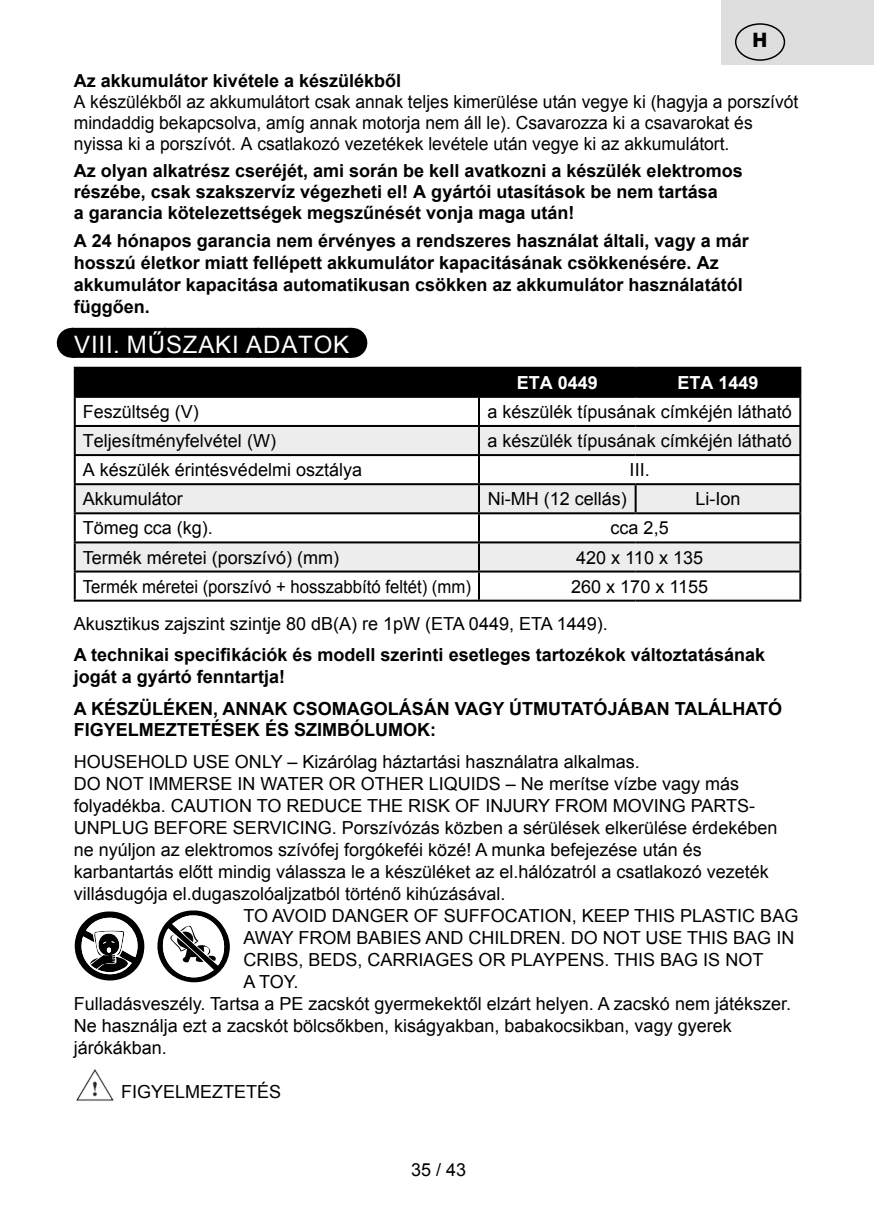
<style>
.page{position:relative;width:874px;height:1225px;background:#fff}
.page>*{position:absolute;margin:0;border:0;box-sizing:border-box;transform-origin:0 0}
.t1{font:24px "Arial";letter-spacing:.035em;color:#fff}
.t2{font:800 20px "Helvetica Neue OT";color:#000}
.t3{font:18px/21px "Arial";color:#000}
.t4{font:700 18px/22px "Arial";color:#000}
.t5{font:18px "Arial";color:#000;scale:.93 1}
.t6{font:700 18px "Arial";color:#fff}
</style>
<div class="page">
<div style="left:72px;top:328px;width:279px;height:30px;background:#000"></div>
<svg style="left:166px;top:357px;width:138px;height:1px"></svg>
<hr style="left:351px;top:328px;width:1px;height:30px;background:#000">
<div style="left:76px;top:369px;width:723px;height:27px;background:#000"></div>
<svg style="left:76px;top:427px;width:723px;height:143px;fill:#ededed"></svg>
<hr style="left:74px;top:367px;width:404px;height:2px;background:#000">
<hr style="left:74px;top:369px;width:2px;height:27px;background:#000">
<hr style="left:478px;top:367px;width:157px;height:2px;background:#000">
<hr style="left:477px;top:369px;width:2px;height:27px;background:#000">
<hr style="left:635px;top:367px;width:166px;height:2px;background:#000">
<hr style="left:634px;top:369px;width:2px;height:27px;background:#000">
<hr style="left:799px;top:369px;width:2px;height:27px;background:#000">
<hr style="left:74px;top:396px;width:404px;height:2px;background:#000">
<hr style="left:74px;top:398px;width:2px;height:27px;background:#000">
<hr style="left:478px;top:396px;width:157px;height:2px;background:#000">
<hr style="left:477px;top:398px;width:2px;height:27px;background:#000">
<hr style="left:635px;top:396px;width:166px;height:2px;background:#000">
<hr style="left:799px;top:398px;width:2px;height:27px;background:#000">
<hr style="left:74px;top:425px;width:404px;height:2px;background:#000">
<hr style="left:74px;top:427px;width:2px;height:27px;background:#000">
<hr style="left:478px;top:425px;width:157px;height:2px;background:#000">
<hr style="left:477px;top:427px;width:2px;height:27px;background:#000">
<hr style="left:635px;top:425px;width:166px;height:2px;background:#000">
<hr style="left:799px;top:427px;width:2px;height:27px;background:#000">
<hr style="left:74px;top:454px;width:404px;height:2px;background:#000">
<hr style="left:74px;top:456px;width:2px;height:27px;background:#000">
<hr style="left:478px;top:454px;width:157px;height:2px;background:#000">
<hr style="left:477px;top:456px;width:2px;height:27px;background:#000">
<hr style="left:635px;top:454px;width:166px;height:2px;background:#000">
<hr style="left:799px;top:456px;width:2px;height:27px;background:#000">
<hr style="left:74px;top:483px;width:404px;height:2px;background:#000">
<hr style="left:74px;top:485px;width:2px;height:27px;background:#000">
<hr style="left:478px;top:483px;width:157px;height:2px;background:#000">
<hr style="left:477px;top:485px;width:2px;height:27px;background:#000">
<hr style="left:635px;top:483px;width:166px;height:2px;background:#000">
<hr style="left:634px;top:485px;width:2px;height:27px;background:#000">
<hr style="left:799px;top:485px;width:2px;height:27px;background:#000">
<hr style="left:74px;top:512px;width:404px;height:2px;background:#000">
<hr style="left:74px;top:514px;width:2px;height:27px;background:#000">
<hr style="left:478px;top:512px;width:157px;height:2px;background:#000">
<hr style="left:477px;top:514px;width:2px;height:27px;background:#000">
<hr style="left:635px;top:512px;width:166px;height:2px;background:#000">
<hr style="left:799px;top:514px;width:2px;height:27px;background:#000">
<hr style="left:74px;top:541px;width:404px;height:2px;background:#000">
<hr style="left:74px;top:543px;width:2px;height:27px;background:#000">
<hr style="left:478px;top:541px;width:157px;height:2px;background:#000">
<hr style="left:477px;top:543px;width:2px;height:27px;background:#000">
<hr style="left:635px;top:541px;width:166px;height:2px;background:#000">
<hr style="left:799px;top:543px;width:2px;height:27px;background:#000">
<hr style="left:74px;top:570px;width:404px;height:2px;background:#000">
<hr style="left:74px;top:572px;width:2px;height:27px;background:#000">
<hr style="left:478px;top:570px;width:157px;height:2px;background:#000">
<hr style="left:477px;top:572px;width:2px;height:27px;background:#000">
<hr style="left:635px;top:570px;width:166px;height:2px;background:#000">
<hr style="left:799px;top:572px;width:2px;height:27px;background:#000">
<hr style="left:74px;top:599px;width:404px;height:2px;background:#000">
<hr style="left:478px;top:599px;width:157px;height:2px;background:#000">
<hr style="left:635px;top:599px;width:166px;height:2px;background:#000">
<img style="left:76px;top:1069px;width:38px;height:32px">
<svg style="left:157px;top:910px;width:73px;height:73px"></svg>
<svg style="left:74px;top:911px;width:71px;height:70px"></svg>
<div style="left:721px;top:0;width:152px;height:65px;background:#dedede"></div>
<div style="left:734px;top:23px;width:50px;height:38px;border:1px solid #000;border-radius:50%"></div>
<p class="t2" style="left:752px;top:28px;width:16px">H</p>
<p class="t4" style="left:74px;top:70px;width:329px">Az akkumulátor kivétele a készülékből</p>
<p class="t3" style="left:74px;top:91px;width:725px">A készülékből az akkumulátort csak annak teljes kimerülése után vegye ki (hagyja a porszívót mindaddig bekapcsolva, amíg annak motorja nem áll le). Csavarozza ki a csavarokat és nyissa ki a porszívót. A csatlakozó vezetékek levétele után vegye ki az akkumulátort.</p>
<p class="t4" style="left:74px;top:160px;width:670px;line-height:21px">Az olyan alkatrész cseréjét, ami során be kell avatkozni a készülék elektromos részébe, csak szakszervíz végezheti el! A gyártói utasítások be nem tartása<br>a garancia kötelezettségek megszűnését vonja maga után!</p>
<p class="t4" style="left:74px;top:230px;width:676px">A 24 hónapos garancia nem érvényes a rendszeres használat általi, vagy a már hosszú életkor miatt fellépett akkumulátor kapacitásának csökkenésére. Az akkumulátor kapacitása automatikusan csökken az akkumulátor használatától függően.</p>
<h1 class="t1" style="left:74px;top:328px;width:276px">VIII. MŰSZAKI ADATOK</h1>
<p class="t6" style="left:516px;top:370px;width:83px">ETA 0449</p>
<p class="t6" style="left:677px;top:370px;width:83px">ETA 1449</p>
<p class="t3" style="left:83px;top:401px;width:118px">Feszültség (V)</p>
<p class="t3" style="left:487px;top:401px;width:306px">a készülék típusának címkéjén látható</p>
<p class="t3" style="left:83px;top:430px;width:195px">Teljesítményfelvétel (W)</p>
<p class="t3" style="left:487px;top:430px;width:306px">a készülék típusának címkéjén látható</p>
<p class="t3" style="left:83px;top:459px;width:281px">A készülék érintésvédelmi osztálya</p>
<p class="t3" style="left:629px;top:459px;width:22px">III.</p>
<p class="t3" style="left:83px;top:488px;width:102px">Akkumulátor</p>
<p class="t3" style="left:487px;top:488px;width:141px">Ni-MH (12 cellás)</p>
<p class="t3" style="left:695px;top:488px;width:47px">Li-Ion</p>
<p class="t3" style="left:83px;top:517px;width:132px">Tömeg cca (kg).</p>
<p class="t3" style="left:610px;top:517px;width:60px">cca 2,5</p>
<p class="t3" style="left:83px;top:546px;width:258px">Termék méretei (porszívó) (mm)</p>
<p class="t3" style="left:576px;top:546px;width:128px">420 x 110 x 135</p>
<p class="t5" style="left:83px;top:574px;width:418px">Termék méretei (porszívó + hosszabbító feltét) (mm)</p>
<p class="t3" style="left:74px;top:568px;width:635px;line-height:37px;text-indent:497px">260 x 170 x 1155<br>Akusztikus zajszint szintje 80 dB(A) re 1pW (ETA 0449, ETA 1449).</p>
<p class="t4" style="left:74px;top:644px;width:692px">A technikai specifikációk és modell szerinti esetleges tartozékok változtatásának jogát a gyártó fenntartja!</p>
<p class="t4" style="left:74px;top:697px;width:709px">A KÉSZÜLÉKEN, ANNAK CSOMAGOLÁSÁN VAGY ÚTMUTATÓJÁBAN TALÁLHATÓ<br>FIGYELMEZTETÉSEK ÉS SZIMBÓLUMOK:</p>
<p class="t3" style="left:74px;top:751px;width:567px">HOUSEHOLD USE ONLY – Kizárólag háztartási használatra alkalmas.</p>
<p class="t3" style="left:74px;top:773px;width:666px">DO NOT IMMERSE IN WATER OR OTHER LIQUIDS – Ne merítse vízbe vagy más</p>
<p class="t3" style="left:74px;top:795px;width:682px">folyadékba. CAUTION TO REDUCE THE RISK OF INJURY FROM MOVING PARTS-</p>
<p class="t3" style="left:74px;top:817px;width:704px">UNPLUG BEFORE SERVICING. Porszívózás közben a sérülések elkerülése érdekében</p>
<p class="t3" style="left:74px;top:839px;width:629px">ne nyúljon az elektromos szívófej forgókeféi közé! A munka befejezése után és</p>
<p class="t3" style="left:74px;top:861px;width:696px">karbantartás előtt mindig válassza le a készüléket az el.hálózatról a csatlakozó vezeték</p>
<p class="t3" style="left:74px;top:883px;width:433px">villásdugója el.dugaszolóaljzatból történő kihúzásával.</p>
<p class="t3" style="left:243px;top:905px;width:556px">TO AVOID DANGER OF SUFFOCATION, KEEP THIS PLASTIC BAG</p>
<p class="t3" style="left:243px;top:927px;width:552px">AWAY FROM BABIES AND CHILDREN. DO NOT USE THIS BAG IN</p>
<p class="t3" style="left:243px;top:949px;width:521px">CRIBS, BEDS, CARRIAGES OR PLAYPENS. THIS BAG IS NOT</p>
<p class="t3" style="left:243px;top:971px;width:57px">A TOY.</p>
<p class="t3" style="left:74px;top:993px;width:718px">Fulladásveszély. Tartsa a PE zacskót gyermekektől elzárt helyen. A zacskó nem játékszer.</p>
<p class="t3" style="left:74px;top:1015px;width:659px">Ne használja ezt a zacskót bölcsőkben, kiságyakban, babakocsikban, vagy gyerek</p>
<p class="t3" style="left:74px;top:1037px;width:95px">járókákban.</p>
<p class="t3" style="left:121px;top:1081px;width:162px">FIGYELMEZTETÉS</p>
<p class="t3" style="left:411px;top:1159px;width:57px">35 / 43</p>
</div>
